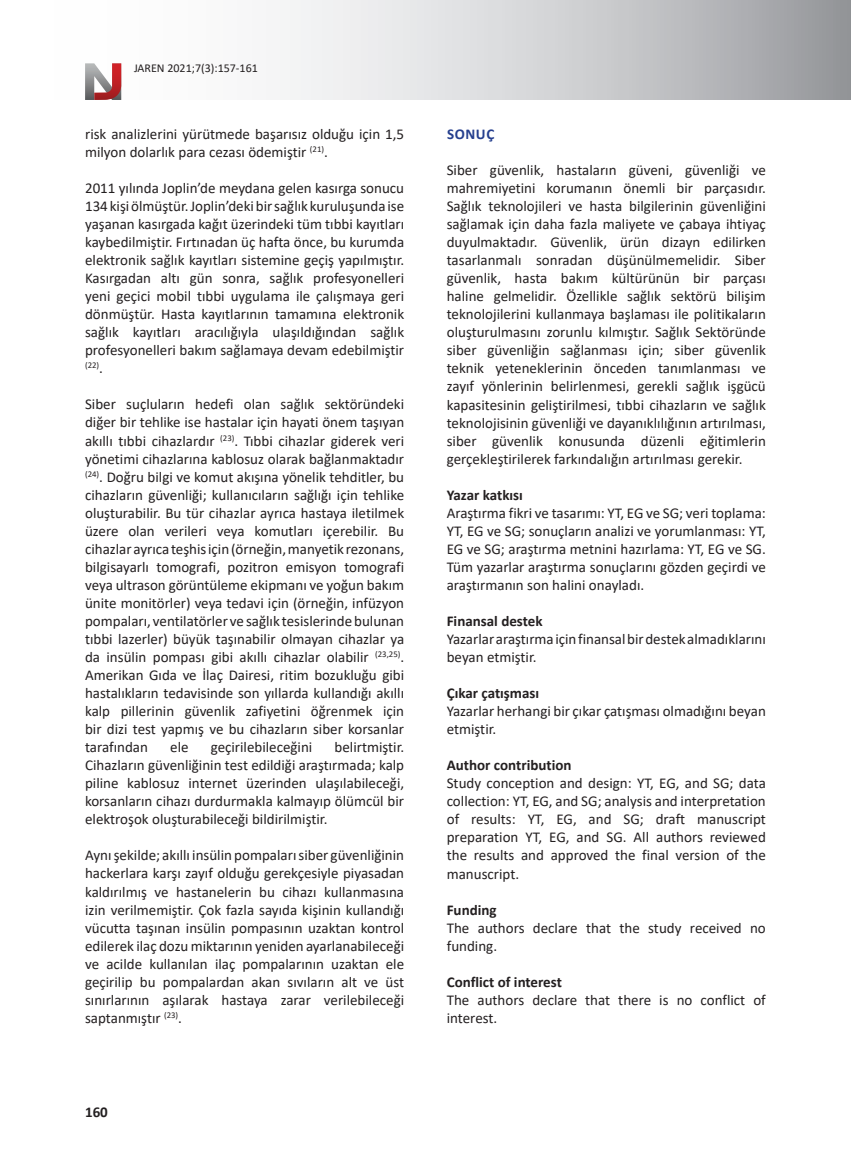
<style>
.page{position:relative;width:851px;height:1170px;background:#fff}
.page>*{position:absolute;margin:0;border:0;box-sizing:border-box;transform-origin:0 0}
.Paragraf{font:15px/18px "Calibri";color:#231f20;text-align:justify}
.Başlık_2{font:700 15px "Calibri";color:#231f20}
.Başlık_1{font:700 15px "Calibri";letter-spacing:.04em;color:#253f8e}
.t1{font:12px "Calibri";color:#231f20}
.Paragraf-2{font:8.7px "Calibri";color:#231f20}
.s1{font-size:15px}
</style>
<div class="page">
<svg style="left:121px;top:0;width:729px;height:100px"></svg>
<svg style="left:85px;top:63px;width:36px;height:37px"></svg>
<p class="t1" style="left:134px;top:60px;width:125px">JAREN 2021;7(3):157-161</p>
<p class="Paragraf" style="left:85px;top:124px;width:320px">risk analizlerini yürütmede başarısız olduğu için 1,5 milyon dolarlık para cezası ödemiştir <sup>(21)</sup>.</p>
<p class="Paragraf" style="left:85px;top:179px;width:320px">2011 yılında Joplin’de meydana gelen kasırga sonucu 134 kişi ölmüştür. Joplin’deki bir sağlık kuruluşunda ise yaşanan kasırgada kağıt üzerindeki tüm tıbbi kayıtları kaybedilmiştir. Fırtınadan üç hafta önce, bu kurumda elektronik sağlık kayıtları sistemine geçiş yapılmıştır.<br>Kasırgadan altı gün sonra, sağlık profesyonelleri yeni geçici mobil tıbbi uygulama ile çalışmaya geri dönmüştür. Hasta kayıtlarının tamamına elektronik sağlık kayıtları aracılığıyla ulaşıldığından sağlık profesyonelleri bakım sağlamaya devam edebilmiştir</p>
<p class="Paragraf-2" style="left:85px;top:359px;width:19px">(22)<span class="s1">.</span></p>
<p class="Paragraf" style="left:85px;top:395px;width:320px">Siber suçluların hedefi olan sağlık sektöründeki diğer bir tehlike ise hastalar için hayati önem taşıyan akıllı tıbbi cihazlardır <sup>(23)</sup>. Tıbbi cihazlar giderek veri yönetimi cihazlarına kablosuz olarak bağlanmaktadır <sup>(24)</sup>. Doğru bilgi ve komut akışına yönelik tehditler, bu cihazların güvenliği; kullanıcıların sağlığı için tehlike oluşturabilir. Bu tür cihazlar ayrıca hastaya iletilmek üzere olan verileri veya komutları içerebilir. Bu cihazlar ayrıca teşhis için (örneğin, manyetik rezonans, bilgisayarlı tomografi, pozitron emisyon tomografi veya ultrason görüntüleme ekipmanı ve yoğun bakım ünite monitörler) veya tedavi için (örneğin, infüzyon pompaları, ventilatörler ve sağlık tesislerinde bulunan tıbbi lazerler) büyük taşınabilir olmayan cihazlar ya da insülin pompası gibi akıllı cihazlar olabilir <sup>(23,25)</sup>.<br>Amerikan Gıda ve İlaç Dairesi, ritim bozukluğu gibi hastalıkların tedavisinde son yıllarda kullandığı akıllı kalp pillerinin güvenlik zafiyetini öğrenmek için bir dizi test yapmış ve bu cihazların siber korsanlar tarafından</p>
<p class="Paragraf" style="left:170px;top:737px;width:20px">ele</p>
<p class="Paragraf" style="left:211px;top:737px;width:103px">geçirilebileceğini</p>
<p class="Paragraf" style="left:85px;top:737px;width:320px;text-indent:249px">belirtmiştir.<br>Cihazların güvenliğinin test edildiği araştırmada; kalp piline kablosuz internet üzerinden ulaşılabileceği, korsanların cihazı durdurmakla kalmayıp ölümcül bir elektroşok oluşturabileceği bildirilmiştir.</p>
<p class="Paragraf" style="left:85px;top:846px;width:320px">Aynı şekilde; akıllı insülin pompaları siber güvenliğinin hackerlara karşı zayıf olduğu gerekçesiyle piyasadan kaldırılmış ve hastanelerin bu cihazı kullanmasına izin verilmemiştir. Çok fazla sayıda kişinin kullandığı vücutta taşınan insülin pompasının uzaktan kontrol edilerek ilaç dozu miktarının yeniden ayarlanabileceği ve acilde kullanılan ilaç pompalarının uzaktan ele geçirilip bu pompalardan akan sıvıların alt ve üst sınırlarının aşılarak hastaya zarar verilebileceği saptanmıştır <sup>(23)</sup>.</p>
<p class="Başlık_2" style="left:85px;top:1101px;width:24px">160</p>
<p class="Başlık_1" style="left:447px;top:123px;width:49px">SONUÇ</p>
<p class="Paragraf" style="left:446px;top:160px;width:320px">Siber güvenlik, hastaların güveni, güvenliği ve mahremiyetini korumanın önemli bir parçasıdır.<br>Sağlık teknolojileri ve hasta bilgilerinin güvenliğini sağlamak için daha fazla maliyete ve çabaya ihtiyaç duyulmaktadır. Güvenlik, ürün dizayn edilirken tasarlanmalı sonradan düşünülmemelidir. Siber güvenlik, hasta bakım kültürünün bir parçası haline gelmelidir. Özellikle sağlık sektörü bilişim teknolojilerini kullanmaya başlaması ile politikaların oluşturulmasını zorunlu kılmıştır. Sağlık Sektöründe siber güvenliğin sağlanması için; siber güvenlik teknik yeteneklerinin önceden tanımlanması ve zayıf yönlerinin belirlenmesi, gerekli sağlık işgücü kapasitesinin geliştirilmesi, tıbbi cihazların ve sağlık teknolojisinin güvenliği ve dayanıklılığının artırılması, siber güvenlik konusunda düzenli eğitimlerin gerçekleştirilerek farkındalığın artırılması gerekir.</p>
<p class="Başlık_2" style="left:446px;top:484px;width:78px">Yazar katkısı</p>
<p class="Paragraf" style="left:446px;top:503px;width:320px">Araştırma fikri ve tasarımı: YT, EG ve SG; veri toplama:<br>YT, EG ve SG; sonuçların analizi ve yorumlanması: YT, EG ve SG; araştırma metnini hazırlama: YT, EG ve SG.<br>Tüm yazarlar araştırma sonuçlarını gözden geçirdi ve araştırmanın son halini onayladı.</p>
<p class="Başlık_2" style="left:446px;top:610px;width:97px">Finansal destek</p>
<p class="Paragraf" style="left:446px;top:629px;width:320px">Yazarlar araştırma için finansal bir destek almadıklarını beyan etmiştir.</p>
<p class="Başlık_2" style="left:446px;top:682px;width:94px">Çıkar çatışması</p>
<p class="Paragraf" style="left:446px;top:701px;width:320px">Yazarlar herhangi bir çıkar çatışması olmadığını beyan etmiştir.</p>
<p class="Başlık_2" style="left:446px;top:754px;width:126px">Author contribution</p>
<p class="Paragraf" style="left:446px;top:773px;width:320px">Study conception and design: YT, EG, and SG; data collection: YT, EG, and SG; analysis and interpretation of results: YT, EG, and SG; draft manuscript preparation YT, EG, and SG. All authors reviewed the results and approved the final version of the manuscript.</p>
<p class="Başlık_2" style="left:446px;top:898px;width:51px">Funding</p>
<p class="Paragraf" style="left:446px;top:918px;width:320px">The authors declare that the study received no funding.</p>
<p class="Başlık_2" style="left:446px;top:971px;width:117px">Conflict of interest</p>
<p class="Paragraf" style="left:446px;top:990px;width:320px">The authors declare that there is no conflict of interest.</p>
</div>
